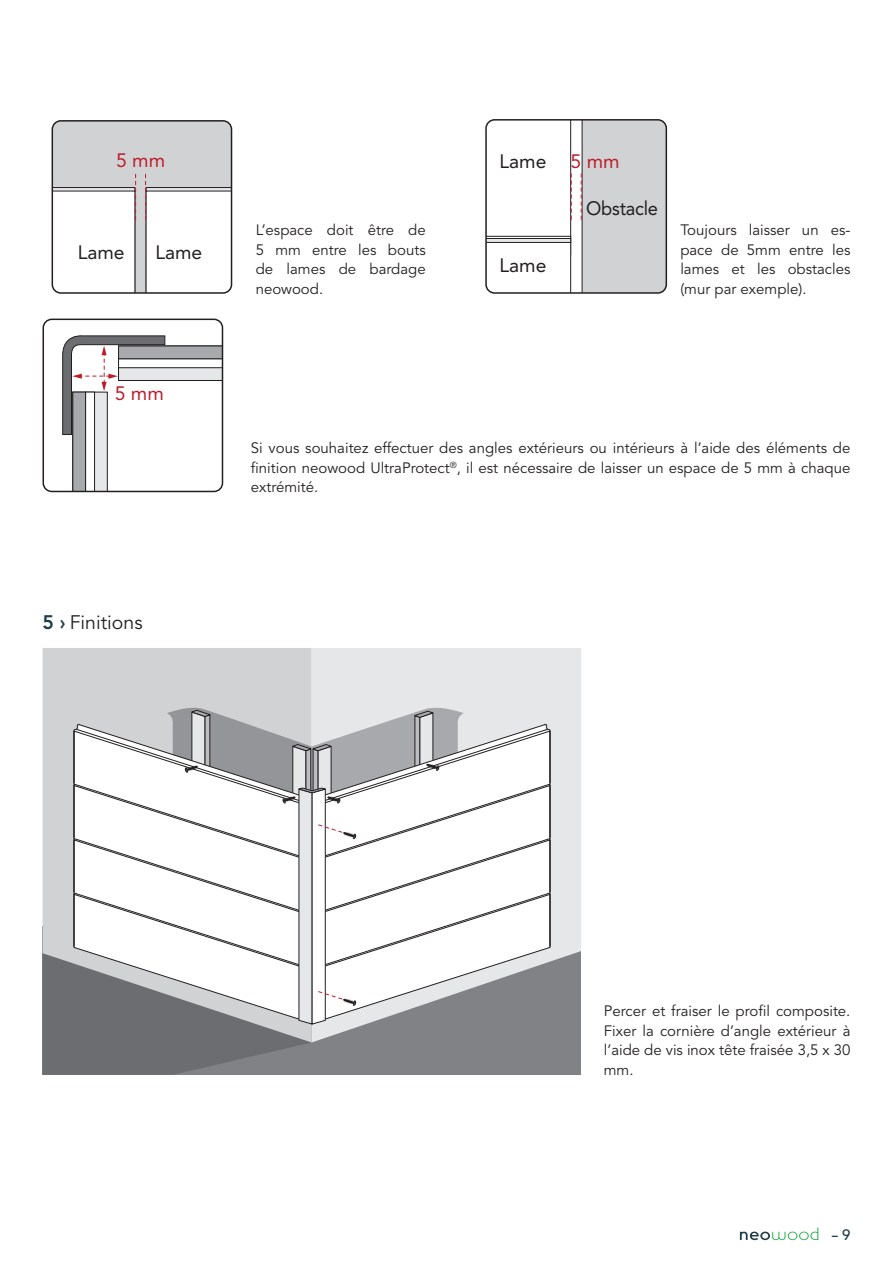
<style>
.page{position:relative;width:893px;height:1263px;background:#fff}
.page>*{position:absolute;margin:0;border:0;box-sizing:border-box;transform-origin:0 0}
.t1{font:19.5px "Avenir LT Std";color:#231f20}
.t2{font:19.35px "Avenir LT";color:#231f20}
.t3{font:19.35px "Avenir LT";color:#be1d2c}
.t4{font:19.35px "Avenir LT";color:#231f20;scale:.95 1}
.t5{font:15px/19.5px "Avenir LT Std";color:#231f20;text-align:justify}
.t6{font:500 15px "Avenir LT Std";color:#203d4a;scale:1.6 1}
.s1{font-weight:800;color:#203d4a}
</style>
<div class="page">
<svg style="left:740px;top:1227px;width:78px;height:13px"></svg>
<div style="left:43px;top:648px;width:269px;height:61px;background:#d1d2d4"></div>
<svg style="left:312px;top:648px;width:269px;height:394px;fill:#e6e7e9"></svg>
<svg style="left:43px;top:709px;width:508px;height:366px"></svg>
<svg style="left:52px;top:121px;width:180px;height:172px"></svg>
<div style="left:52px;top:120px;width:180px;height:174px;border:2px solid #231f20;border-radius:9px"></div>
<div style="left:581px;top:120px;width:85px;height:171px;background:#d1d2d4"></div>
<svg style="left:488px;top:122px;width:84px;height:169px"></svg>
<div style="left:485px;top:119px;width:182px;height:175px;border:2px solid #231f20;border-radius:9px"></div>
<svg style="left:62px;top:335px;width:160px;height:156px"></svg>
<div style="left:43px;top:319px;width:180px;height:173px;border:2px solid #231f20;border-radius:9px"></div>
<p class="t3" style="left:116px;top:149px;width:51px">5 mm</p>
<p class="t2" style="left:78px;top:241px;width:48px">Lame</p>
<p class="t2" style="left:156px;top:241px;width:48px">Lame</p>
<p class="t3" style="left:115px;top:382px;width:51px">5 mm</p>
<p class="t2" style="left:500px;top:150px;width:48px">Lame</p>
<p class="t3" style="left:571px;top:150px;width:51px">5 mm</p>
<p class="t4" style="left:586px;top:198px;width:77px">Obstacle</p>
<p class="t5" style="left:256px;top:221px;width:172px">L’espace doit être de 5 mm entre les bouts de lames de bardage neowood.</p>
<p class="t5" style="left:680px;top:221px;width:172px">Toujours laisser un es&shy;pace de 5mm entre les lames et les obstacles (mur par exemple).</p>
<p class="t2" style="left:343px;top:229px;width:48px">Lame</p>
<p class="t2" style="left:244px;top:238px;width:48px">Lame</p>
<p class="t2" style="left:321px;top:238px;width:48px">Lame</p>
<p class="t2" style="left:500px;top:254px;width:48px">Lame</p>
<p class="t2" style="left:334px;top:257px;width:48px">Lame</p>
<p class="t5" style="left:251px;top:439px;width:601px">Si vous souhaitez effectuer des angles extérieurs ou intérieurs à l’aide des éléments de finition neowood UltraProtect<sup>®</sup>, il est nécessaire de laisser un espace de 5 mm à chaque extrémité.</p>
<h1 class="t1" style="left:43px;top:611px;width:102px"><span class="s1">5 ›</span> Finitions</h1>
<p class="t5" style="left:604px;top:1002px;width:248px">Percer et fraiser le profil composite.<br>Fixer la cornière d’angle extérieur à l’aide de vis inox tête fraisée 3,5 x 30 mm.</p>
<p class="t6" style="left:831px;top:1226px;width:14px">- 9</p>
</div>
